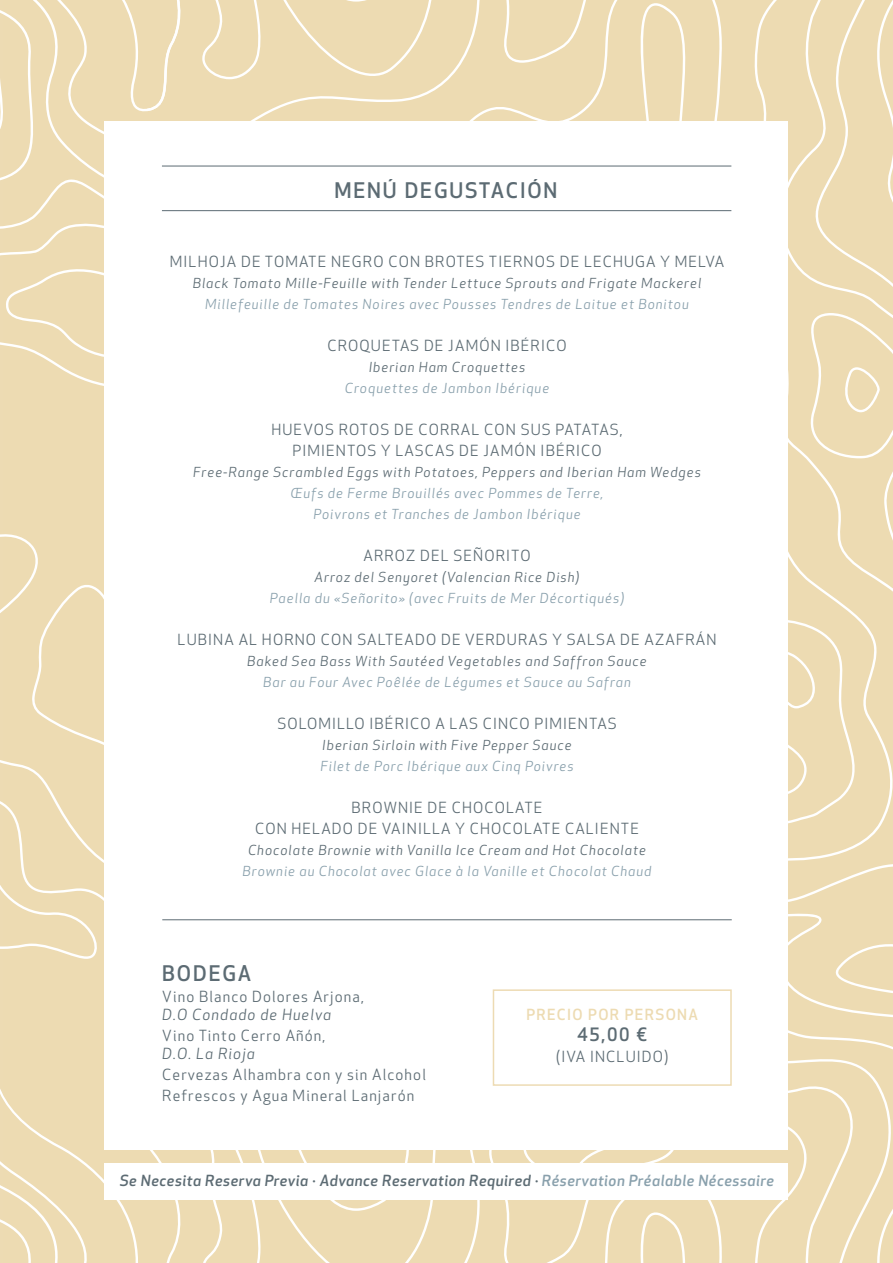
<style>
.page{position:relative;width:893px;height:1263px;background:#fff}
.page>*{position:absolute;margin:0;border:0;box-sizing:border-box;transform-origin:0 0}
.t1{font:500 21px "Apex New";letter-spacing:.09em;color:#5c6b73}
.t2{font:500 18px "Apex New";color:#5c6b73}
.t3{font:15px/21px "Apex New";letter-spacing:.075em;color:#5c6b73;text-align:center}
.t4{font:italic 500 15px "Apex New";letter-spacing:.035em;color:#5c6b73}
.t5{font:italic 15px "Apex New";letter-spacing:.075em;color:#5c6b73}
.t6{font:500 15px "Apex New";letter-spacing:.09em;color:#eddbb2}
.t7{font:italic 13.5px/21px "Apex New";letter-spacing:.075em;color:#89a0ac;text-align:center}
.t8{font:italic 13.5px "Apex New";letter-spacing:.075em;color:#5c6b73}
.s1{font-style:normal}
.s2{color:#89a0ac}
</style>
<div class="page">
<div style="left:0;top:203px;width:104px;height:381px;background:#eddbb2"></div>
<svg style="left:0;top:220px;width:104px;height:171px;background:#eeddb7"></svg>
<svg style="left:856px;top:1219px;width:37px;height:44px;background:#eeddb7"></svg>
<svg style="left:815px;top:751px;width:78px;height:468px;background:#eeddb6"></svg>
<svg style="left:815px;top:958px;width:41px;height:305px;background:#eeddb7"></svg>
<svg style="left:264px;top:1px;width:464px;height:120px;background:#eeddb6"></svg>
<div style="left:273px;top:0;width:161px;height:78px;background:#eddbb2"></div>
<svg style="left:762px;top:0;width:131px;height:751px;background:#eeddb7"></svg>
<svg style="left:0;top:0;width:264px;height:203px;background:#eeddb7"></svg>
<div style="left:0;top:584px;width:815px;height:679px;background:#eddbb2"></div>
<svg style="left:502px;top:0;width:90px;height:63px;background:#eeddb7"></svg>
<div style="left:104px;top:121px;width:684px;height:1028px;background:#fff"></div>
<hr style="left:162px;top:919px;width:570px;height:1px;background:#5c6b73">
<hr style="left:162px;top:166px;width:569px;height:1px;background:#5c6b73">
<hr style="left:162px;top:210px;width:569px;height:1px;background:#5c6b73">
<div style="left:104px;top:1163px;width:684px;height:37px;background:#fff"></div>
<div style="left:493px;top:989px;width:239px;height:97px;border:2px solid #eddbb3"></div>
<h1 class="t1" style="left:334px;top:176px;width:224px">MENÚ DEGUSTACIÓN</h1>
<p class="t3" style="left:170px;top:251px;width:556px">MILHOJA DE TOMATE NEGRO CON BROTES TIERNOS DE LECHUGA Y MELVA</p>
<p class="t8" style="left:193px;top:275px;width:510px">Black Tomato Mille-Feuille with Tender Lettuce Sprouts and Frigate Mackerel</p>
<p class="t7" style="left:205px;top:294px;width:485px">Millefeuille de Tomates Noires avec Pousses Tendres de Laitue et Bonitou</p>
<p class="t3" style="left:327px;top:335px;width:241px">CROQUETAS DE JAMÓN IBÉRICO</p>
<p class="t8" style="left:369px;top:359px;width:158px">Iberian Ham Croquettes</p>
<p class="t7" style="left:345px;top:378px;width:206px">Croquettes de Jambon Ibérique</p>
<p class="t3" style="left:271px;top:419px;width:353px">HUEVOS ROTOS DE CORRAL CON SUS PATATAS,<br>PIMIENTOS Y LASCAS DE JAMÓN IBÉRICO</p>
<p class="t8" style="left:193px;top:464px;width:509px">Free-Range Scrambled Eggs with Potatoes, Peppers and Iberian Ham Wedges</p>
<p class="t7" style="left:291px;top:483px;width:314px">Œufs de Ferme Brouillés avec Pommes de Terre,<br>Poivrons et Tranches de Jambon Ibérique</p>
<p class="t3" style="left:363px;top:545px;width:169px">ARROZ DEL SEÑORITO</p>
<p class="t8" style="left:315px;top:569px;width:266px">Arroz del Senyoret (Valencian Rice Dish)</p>
<p class="t7" style="left:270px;top:588px;width:356px">Paella du «Señorito» (avec Fruits de Mer Décortiqués)</p>
<p class="t3" style="left:178px;top:629px;width:540px">LUBINA AL HORNO CON SALTEADO DE VERDURAS Y SALSA DE AZAFRÁN</p>
<p class="t8" style="left:247px;top:653px;width:401px">Baked Sea Bass With Sautéed Vegetables and Saffron Sauce</p>
<p class="t7" style="left:263px;top:672px;width:369px">Bar au Four Avec Poêlée de Légumes et Sauce au Safran</p>
<p class="t3" style="left:277px;top:713px;width:341px">SOLOMILLO IBÉRICO A LAS CINCO PIMIENTAS</p>
<p class="t8" style="left:322px;top:737px;width:251px">Iberian Sirloin with Five Pepper Sauce</p>
<p class="t7" style="left:320px;top:756px;width:255px">Filet de Porc Ibérique aux Cinq Poivres</p>
<p class="t3" style="left:255px;top:797px;width:385px">BROWNIE DE CHOCOLATE<br>CON HELADO DE VAINILLA Y CHOCOLATE CALIENTE</p>
<p class="t8" style="left:248px;top:842px;width:399px">Chocolate Brownie with Vanilla Ice Cream and Hot Chocolate</p>
<p class="t7" style="left:243px;top:861px;width:410px">Brownie au Chocolat avec Glace à la Vanille et Chocolat Chaud</p>
<h1 class="t1" style="left:162px;top:959px;width:90px">BODEGA</h1>
<p class="t3" style="left:162px;top:986px;width:203px">Vino Blanco Dolores Arjona,</p>
<p class="t5" style="left:162px;top:1005px;width:170px">D.O Condado de Huelva</p>
<p class="t3" style="left:162px;top:1025px;width:165px">Vino Tinto Cerro Añón,</p>
<p class="t5" style="left:162px;top:1044px;width:94px">D.O. La Rioja</p>
<p class="t3" style="left:162px;top:1064px;width:265px;text-align:left">Cervezas Alhambra con y sin Alcohol<br>Refrescos y Agua Mineral Lanjarón</p>
<p class="t6" style="left:526px;top:1004px;width:173px">PRECIO POR PERSONA</p>
<p class="t2" style="left:577px;top:1022px;width:72px">45,00 €</p>
<p class="t3" style="left:556px;top:1046px;width:114px">(IVA INCLUIDO)</p>
<p class="t4" style="left:120px;top:1170px;width:656px">Se Necesita Reserva Previa <span class="s1">·</span> Advance Reservation Required <span class="s1">·</span> <span class="s2">Réservation Préalable Nécessaire</span></p>
</div>
